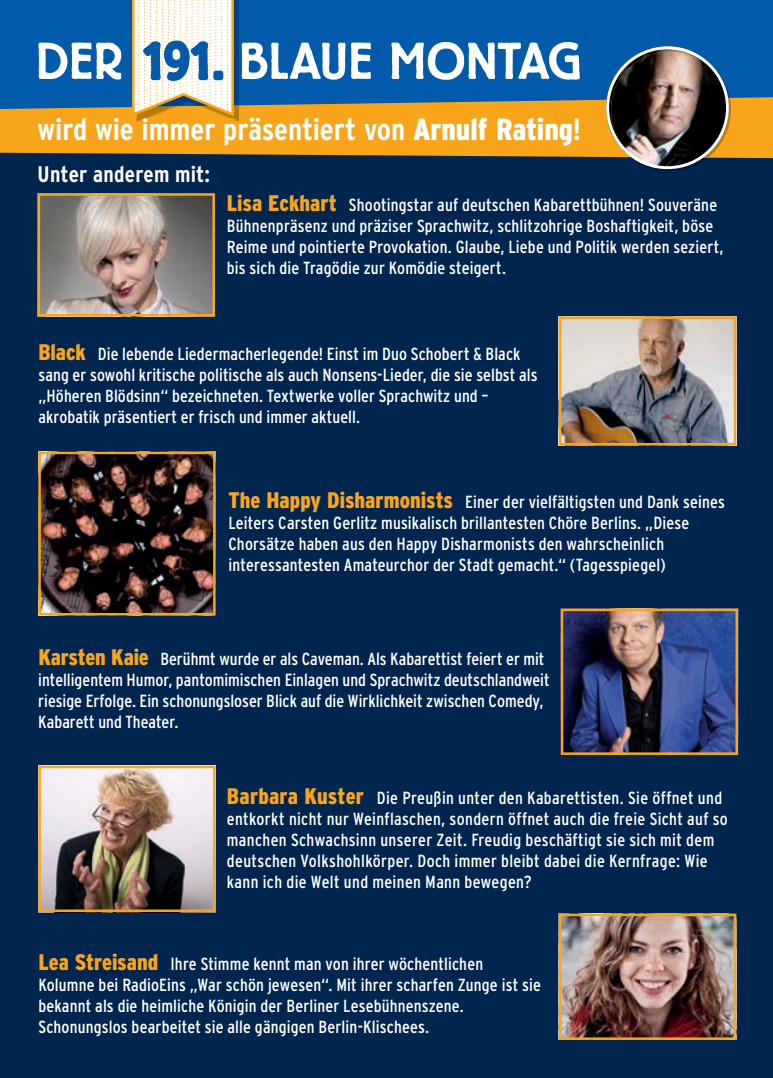
<style>
.page{position:relative;width:773px;height:1078px;background:#fff}
.page>*{position:absolute;margin:0;border:0;box-sizing:border-box;transform-origin:0 0}
.t1{font:500 51.25px "Berliner Grotesk";letter-spacing:-.005em;color:#fff}
.t2{font:700 condensed 30.5px "Interstate";letter-spacing:-.005em;color:#fff}
.t3{font:700 condensed 22.5px "Interstate";letter-spacing:.01em;color:#fff}
.t4{font:condensed 17.5px/21px "Interstate";letter-spacing:.01em;color:#fff}
.s1{color:#015aaa}
.s2{font-weight:900}
.s3{font-weight:900;font-size:22.5px;color:#f9a51b}
</style>
<div class="page">
<div style="left:0;top:0;width:772px;height:222px;background:#015aaa"></div>
<div style="left:0;top:134px;width:772px;height:943px;background:#00254e"></div>
<svg style="left:0;top:97px;width:772px;height:61px;background:#d4962b"></svg>
<img style="left:606px;top:46px;width:124px;height:125px">
<img style="left:41px;top:196px;width:171px;height:117px">
<div style="left:38px;top:193px;width:177px;height:123px;border:2px solid #f9a51b"></div>
<img style="left:41px;top:454px;width:171px;height:158px">
<div style="left:38px;top:451px;width:177px;height:164px;border:2px solid #f9a51b"></div>
<img style="left:562px;top:319px;width:171px;height:123px">
<div style="left:559px;top:316px;width:177px;height:129px;border:2px solid #f9a51b"></div>
<img style="left:41px;top:768px;width:171px;height:140px">
<div style="left:38px;top:765px;width:177px;height:146px;border:2px solid #f9a51b"></div>
<img style="left:563px;top:611px;width:171px;height:140px">
<div style="left:560px;top:608px;width:177px;height:146px;border:2px solid #f9a51b"></div>
<img style="left:562px;top:916px;width:171px;height:120px">
<div style="left:559px;top:913px;width:177px;height:126px;border:2px solid #f9a51b"></div>
<img style="left:236px;top:105px;width:3px;height:13px">
<img style="left:137px;top:118px;width:102px;height:3px">
<svg style="left:131px;top:0;width:105px;height:118px;background:#dbd8cb"></svg>
<h1 class="t1" style="left:36px;top:34px;width:547px">DER <span class="s1">191.</span> BLAUE MONTAG</h1>
<h2 class="t2" style="left:38px;top:113px;width:544px">wird wie immer präsentiert von <span class="s2">Arnulf Rating</span>!</h2>
<p class="t3" style="left:38px;top:161px;width:174px">Unter anderem mit:</p>
<p class="t4" style="left:227px;top:194px;width:498px"><span class="s3">Lisa Eckhart</span> Shootingstar auf deutschen Kabarettbühnen! Souveräne Bühnenpräsenz und präziser Sprachwitz, schlitzohrige Boshaftigkeit, böse Reime und pointierte Provokation. Glaube, Liebe und Politik werden seziert, bis sich die Tragödie zur Komödie steigert.</p>
<p class="t4" style="left:38px;top:343px;width:500px"><span class="s3">Black</span> Die lebende Liedermacherlegende! Einst im Duo Schobert &amp; Black sang er sowohl kritische politische als auch Nonsens-Lieder, die sie selbst als „Höheren Blödsinn“ bezeichneten. Textwerke voller Sprachwitz und – akrobatik präsentiert er frisch und immer aktuell.</p>
<p class="t4" style="left:228px;top:491px;width:498px"><span class="s3">The Happy Disharmonists</span> Einer der vielfältigsten und Dank seines Leiters Carsten Gerlitz musikalisch brillantesten Chöre Berlins. „Diese Chorsätze haben aus den Happy Disharmonists den wahrscheinlich interessantesten Amateurchor der Stadt gemacht.“ (Tagesspiegel)</p>
<p class="t4" style="left:38px;top:648px;width:512px"><span class="s3">Karsten Kaie</span> Berühmt wurde er als Caveman. Als Kabarettist feiert er mit intelligentem Humor, pantomimischen Einlagen und Sprachwitz deutschlandweit riesige Erfolge. Ein schonungsloser Blick auf die Wirklichkeit zwischen Comedy, Kabarett und Theater.</p>
<p class="t4" style="left:227px;top:787px;width:502px"><span class="s3">Barbara Kuster</span> Die Preußin unter den Kabarettisten. Sie öffnet und entkorkt nicht nur Weinflaschen, sondern öffnet auch die freie Sicht auf so manchen Schwachsinn unserer Zeit. Freudig beschäftigt sie sich mit dem deutschen Volkshohlkörper. Doch immer bleibt dabei die Kernfrage: Wie kann ich die Welt und meinen Mann bewegen?</p>
<p class="t4" style="left:38px;top:953px;width:504px"><span class="s3">Lea Streisand</span> Ihre Stimme kennt man von ihrer wöchentlichen Kolumne bei RadioEins „War schön jewesen“. Mit ihrer scharfen Zunge ist sie bekannt als die heimliche Königin der Berliner Lesebühnenszene.<br>Schonungslos bearbeitet sie alle gängigen Berlin-Klischees.</p>
</div>
